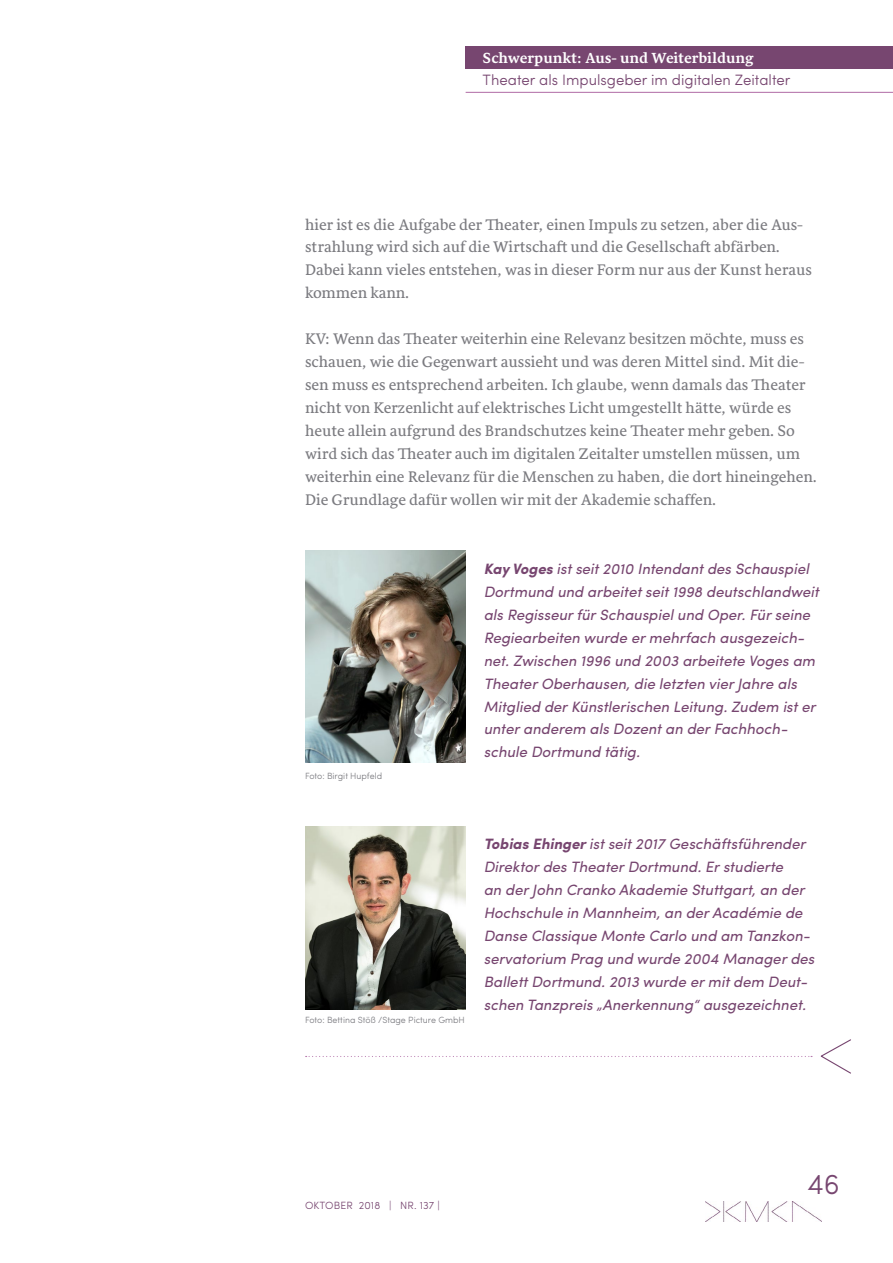
<style>
.page{position:relative;width:893px;height:1263px;background:#fff}
.page>*{position:absolute;margin:0;border:0;box-sizing:border-box;transform-origin:0 0}
.t1{font:300 28.5px "Sofia Pro";color:#774670}
.t2{font:15.75px/23px "Sirba";color:#7b7b80}
.t3{font:italic 15px/23px "Sofia Pro";color:#774670}
.t4{font:300 15px "Sofia Pro";color:#774670}
.t5{font:700 15px "Sirba";color:#fff}
.t6{font:300 10.5px "Sofia Pro";letter-spacing:.01em;color:#774670}
.t7{font:300 9px "Sofia Pro";color:#7b7b80}
.s1{font-weight:700}
</style>
<div class="page">
<img style="left:705px;top:1201px;width:116px;height:20px">
<img style="left:305px;top:551px;width:161px;height:211px">
<svg style="left:820px;top:1039px;width:31px;height:35px"></svg>
<svg style="left:306px;top:1056px;width:506px;height:1px"></svg>
<img style="left:305px;top:826px;width:161px;height:184px">
<div style="left:466px;top:46px;width:427px;height:23px;background:#774670"></div>
<hr style="left:466px;top:92px;width:427px;height:1px;background:#b87baf">
<p class="t5" style="left:483px;top:46px;width:273px">Schwerpunkt: Aus- und Weiterbildung</p>
<p class="t4" style="left:483px;top:69px;width:309px">Theater als Impulsgeber im digitalen Zeitalter</p>
<p class="t2" style="left:305px;top:212px;width:508px">hier ist es die Aufgabe der Theater, einen Impuls zu setzen, aber die Aus&shy;strahlung wird sich auf die Wirtschaft und die Gesellschaft abfärben.<br>Dabei kann vieles entstehen, was in dieser Form nur aus der Kunst heraus kommen kann.</p>
<p class="t2" style="left:305px;top:326px;width:513px">KV: Wenn das Theater weiterhin eine Relevanz besitzen möchte, muss es schauen, wie die Gegenwart aussieht und was deren Mittel sind. Mit die&shy;sen muss es entsprechend arbeiten. Ich glaube, wenn damals das Theater nicht von Kerzenlicht auf elektrisches Licht umgestellt hätte, würde es heute allein aufgrund des Brandschutzes keine Theater mehr geben. So wird sich das Theater auch im digitalen Zeitalter umstellen müssen, um weiterhin eine Relevanz für die Menschen zu haben, die dort hineingehen.<br>Die Grundlage dafür wollen wir mit der Akademie schaffen.</p>
<p class="t7" style="left:305px;top:770px;width:79px">Foto: Birgit Hupfeld</p>
<p class="t3" style="left:484px;top:556px;width:337px"><span class="s1">Kay Voges</span> ist seit 2010 Intendant des Schauspiel Dortmund und arbeitet seit 1998 deutschlandweit als Regisseur für Schauspiel und Oper. Für seine Regiearbeiten wurde er mehrfach ausgezeich&shy;net. Zwischen 1996 und 2003 arbeitete Voges am Theater Oberhausen, die letzten vier Jahre als Mitglied der Künstlerischen Leitung. Zudem ist er unter anderem als Dozent an der Fachhoch&shy;schule Dortmund tätig.</p>
<p class="t7" style="left:305px;top:1013px;width:161px">Foto: Bettina Stöß /Stage Picture GmbH</p>
<p class="t3" style="left:484px;top:831px;width:332px"><span class="s1">Tobias Ehinger</span> ist seit 2017 Geschäftsführender Direktor des Theater Dortmund. Er studierte<br>an der John Cranko Akademie Stuttgart, an der Hochschule in Mannheim, an der Académie de Danse Classique Monte Carlo und am Tanzkon&shy;servatorium Prag und wurde 2004 Manager des Ballett Dortmund. 2013 wurde er mit dem Deut&shy;schen Tanzpreis „Anerkennung“ ausgezeichnet.</p>
<p class="t6" style="left:305px;top:1197px;width:136px">OKTOBER 2018 | NR. 137 |</p>
<h1 class="t1" style="left:807px;top:1163px;width:34px">46</h1>
</div>
